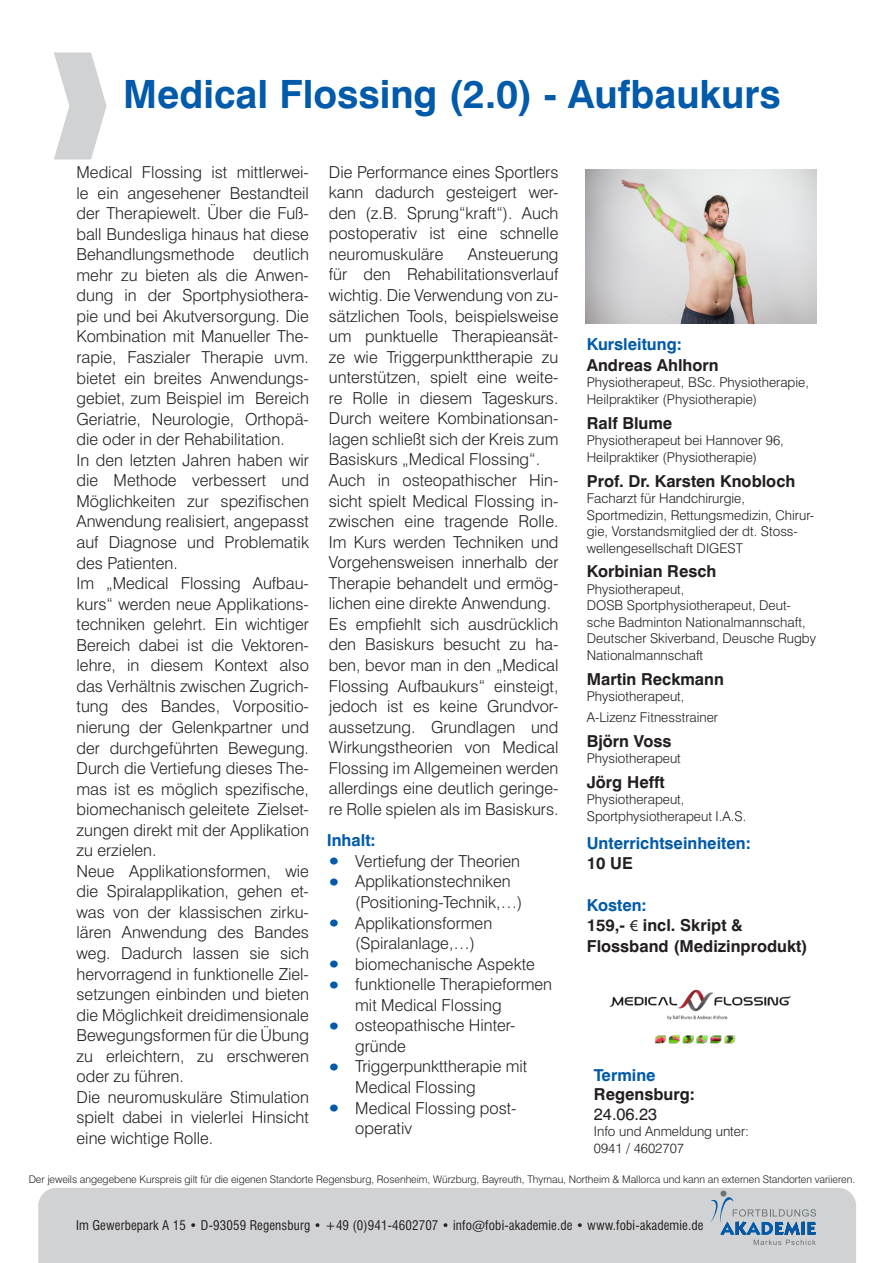
<style>
.page{position:relative;width:893px;height:1263px;background:#fff}
.page>*{position:absolute;margin:0;border:0;box-sizing:border-box;transform-origin:0 0}
.t1{font:700 39px "Swiss 721 BT";color:#015aaa}
.t2{font:300 16.5px/20.5px "Swiss 721 BT";color:#231f20;text-align:justify}
.t3{font:700 16.5px/20.5px "Swiss 721 BT";color:#231f20}
.t4{font:700 16.5px "Swiss 721 BT";color:#015aaa}
.t5{font:16.5px "Swiss 721 BT";color:#231f20}
.t6{font:300 13.5px/16.5px "Swiss 721 BT";color:#231f20}
.t7{font:condensed 13.05px "Swiss 721 BT";letter-spacing:.01em;color:#231f20}
.t8{font:300 10.5px "Swiss 721 BT";letter-spacing:-.005em;color:#231f20}
.s1{font-family:"Mix";font-weight:400;font-size:34.5px;color:#015aaa}
.s2{color:#015aaa}
.s3{font-family:"Myriad Pro";font-weight:400}
</style>
<div class="page">
<div style="left:38px;top:1188px;width:818px;height:75px;background:#d1d2d4"></div>
<svg style="left:711px;top:1191px;width:105px;height:54px;background:#aebbc7"></svg>
<img style="left:585px;top:169px;width:231px;height:154px">
<img style="left:609px;top:989px;width:182px;height:55px">
<p class="t1" style="left:123px;top:70px;width:659px">Medical Flossing (2.0) - Aufbaukurs</p>
<p class="t2" style="left:77px;top:162px;width:234px">Medical Flossing ist mittlerwei&shy;le ein angesehener Bestandteil der Therapiewelt. Über die Fuß&shy;ball Bundesliga hinaus hat diese Behandlungsmethode deutlich mehr zu bieten als die Anwen&shy;dung in der Sportphysiothera&shy;pie und bei Akutversorgung. Die Kombination mit Manueller The&shy;rapie, Faszialer Therapie uvm. bietet ein breites Anwendungs&shy;gebiet, zum Beispiel im Bereich Geriatrie, Neurologie, Orthopä&shy;die oder in der Rehabilitation.</p>
<p class="t2" style="left:77px;top:449px;width:234px">In den letzten Jahren haben wir die Methode verbessert und Möglichkeiten zur spezifischen Anwendung realisiert, angepasst auf Diagnose und Problematik des Patienten.</p>
<p class="t2" style="left:77px;top:573px;width:234px">Im „Medical Flossing Aufbau&shy;kurs“ werden neue Applikations&shy;techniken gelehrt. Ein wichtiger Bereich dabei ist die Vektoren&shy;lehre, in diesem Kontext also das Verhältnis zwischen Zugrich&shy;tung des Bandes, Vorpositio&shy;nierung der Gelenkpartner und der durchgeführten Bewegung.<br>Durch die Vertiefung dieses The&shy;mas ist es möglich spezifische, biomechanisch geleitete Zielset&shy;zungen direkt mit der Applikation zu erzielen.</p>
<p class="t2" style="left:77px;top:860px;width:234px">Neue Applikationsformen, wie die Spiralapplikation, gehen et&shy;was von der klassischen zirku&shy;lären Anwendung des Bandes weg. Dadurch lassen sie sich hervorragend in funktionelle Ziel&shy;setzungen einbinden und bieten die Möglichkeit dreidimensionale Bewegungsformen für die Übung zu erleichtern, zu erschweren oder zu führen.</p>
<p class="t2" style="left:77px;top:1086px;width:234px">Die neuromuskuläre Stimulation spielt dabei in vielerlei Hinsicht eine wichtige Rolle.</p>
<p class="t2" style="left:329px;top:161px;width:231px">Die Performance eines Sportlers kann dadurch gesteigert wer&shy;den (z.B. Sprung“kraft“). Auch postoperativ ist eine schnelle neuromuskuläre</p>
<p class="t2" style="left:329px;top:244px;width:231px;text-indent:139px">Ansteuerung für den Rehabilitationsverlauf wichtig. Die Verwendung von zu&shy;sätzlichen Tools, beispielsweise um punktuelle Therapieansät&shy;ze wie Triggerpunkttherapie zu unterstützen, spielt eine weite&shy;re Rolle in diesem Tageskurs.<br>Durch weitere Kombinationsan&shy;lagen schließt sich der Kreis zum Basiskurs „Medical Flossing“.</p>
<p class="t2" style="left:329px;top:470px;width:231px">Auch in osteopathischer Hin&shy;sicht spielt Medical Flossing in&shy;zwischen eine tragende Rolle.<br>Im Kurs werden Techniken und Vorgehensweisen innerhalb der Therapie behandelt und ermög&shy;lichen eine direkte Anwendung.</p>
<p class="t2" style="left:329px;top:613px;width:231px">Es empfiehlt sich ausdrücklich den Basiskurs besucht zu ha&shy;ben, bevor man in den „Medical Flossing Aufbaukurs“ einsteigt, jedoch ist es keine Grundvor&shy;aussetzung. Grundlagen und Wirkungstheorien von Medical Flossing im Allgemeinen werden allerdings eine deutlich geringe&shy;re Rolle spielen als im Basiskurs.</p>
<p class="t4" style="left:327px;top:830px;width:50px">Inhalt:</p>
<p class="t2" style="left:327px;top:850px;width:195px"><span class="s1">•</span> Vertiefung der Theorien</p>
<p class="t2" style="left:327px;top:871px;width:186px"><span class="s1">•</span> Applikationstechniken</p>
<p class="t2" style="left:355px;top:892px;width:169px">(Positioning-Technik,…)</p>
<p class="t2" style="left:327px;top:912px;width:167px"><span class="s1">•</span> Applikationsformen</p>
<p class="t2" style="left:355px;top:933px;width:121px">(Spiralanlage,…)</p>
<p class="t2" style="left:327px;top:953px;width:210px"><span class="s1">•</span> biomechanische Aspekte</p>
<p class="t2" style="left:355px;top:974px;width:198px;text-indent:-28px"><span class="s1">•</span> funktionelle Therapieformen mit Medical Flossing</p>
<p class="t2" style="left:327px;top:1015px;width:190px"><span class="s1">•</span> osteopathische Hinter-</p>
<p class="t2" style="left:355px;top:1035px;width:52px">gründe</p>
<p class="t2" style="left:327px;top:1056px;width:202px"><span class="s1">•</span> Triggerpunkttherapie mit</p>
<p class="t2" style="left:355px;top:1077px;width:122px">Medical Flossing</p>
<p class="t2" style="left:327px;top:1097px;width:191px"><span class="s1">•</span> Medical Flossing post-</p>
<p class="t2" style="left:355px;top:1118px;width:58px">operativ</p>
<p class="t4" style="left:587px;top:334px;width:96px">Kursleitung:</p>
<p class="t3" style="left:587px;top:355px;width:133px">Andreas Ahlhorn</p>
<p class="t6" style="left:587px;top:374px;width:224px">Physiotherapeut, BSc. Physiotherapie,</p>
<p class="t6" style="left:587px;top:391px;width:172px">Heilpraktiker (Physiotherapie)</p>
<p class="t3" style="left:587px;top:412px;width:87px">Ralf Blume</p>
<p class="t6" style="left:587px;top:432px;width:198px">Physiotherapeut bei Hannover 96,</p>
<p class="t6" style="left:587px;top:449px;width:172px">Heilpraktiker (Physiotherapie)</p>
<p class="t3" style="left:587px;top:470px;width:210px">Prof. Dr. Karsten Knobloch</p>
<p class="t6" style="left:587px;top:490px;width:160px">Facharzt für Handchirurgie,</p>
<p class="t6" style="left:587px;top:506px;width:229px">Sportmedizin, Rettungsmedizin, Chirur&shy;gie, Vorstandsmitglied der dt. Stoss&shy;wellengesellschaft DIGEST</p>
<p class="t3" style="left:587px;top:561px;width:131px">Korbinian Resch</p>
<p class="t6" style="left:587px;top:581px;width:99px">Physiotherapeut,</p>
<p class="t6" style="left:587px;top:597px;width:231px">DOSB Sportphysiotherapeut, Deut&shy;sche Badminton Nationalmannschaft, Deutscher Skiverband, Deusche Rugby Nationalmannschaft</p>
<p class="t3" style="left:587px;top:668px;width:139px">Martin Reckmann</p>
<p class="t6" style="left:587px;top:688px;width:99px">Physiotherapeut,</p>
<p class="t6" style="left:587px;top:708px;width:133px">A-Lizenz Fitnesstrainer</p>
<p class="t3" style="left:587px;top:730px;width:86px">Björn Voss</p>
<p class="t6" style="left:587px;top:750px;width:96px">Physiotherapeut</p>
<p class="t3" style="left:587px;top:771px;width:79px">Jörg Hefft</p>
<p class="t6" style="left:587px;top:791px;width:99px">Physiotherapeut,</p>
<p class="t6" style="left:587px;top:808px;width:161px">Sportphysiotherapeut I.A.S.</p>
<p class="t4" style="left:587px;top:833px;width:165px">Unterrichtseinheiten:</p>
<p class="t3" style="left:587px;top:853px;width:48px">10 UE</p>
<p class="t3" style="left:587px;top:894px;width:158px"><span class="s2">Kosten:<br></span>159,- <span class="s3">€</span> incl. Skript &amp;</p>
<p class="t3" style="left:587px;top:935px;width:222px">Flossband (Medizinprodukt)</p>
<p class="t4" style="left:594px;top:1065px;width:63px">Termine</p>
<p class="t3" style="left:594px;top:1084px;width:102px">Regensburg:</p>
<p class="t5" style="left:594px;top:1104px;width:65px">24.06.23</p>
<p class="t6" style="left:594px;top:1123px;width:157px">Info und Anmeldung unter:</p>
<p class="t6" style="left:594px;top:1139px;width:92px">0941 / 4602707</p>
<p class="t8" style="left:29px;top:1173px;width:828px">Der jeweils angegebene Kurspreis gilt für die eigenen Standorte Regensburg, Rosenheim, Würzburg, Bayreuth, Thyrnau, Northeim &amp; Mallorca und kann an externen Standorten variieren.</p>
<p class="t7" style="left:76px;top:1217px;width:629px">Im Gewerbepark A 15 • D-93059 Regensburg • +49 (0)941-4602707 • info@fobi-akademie.de • www.fobi-akademie.de</p>
</div>
